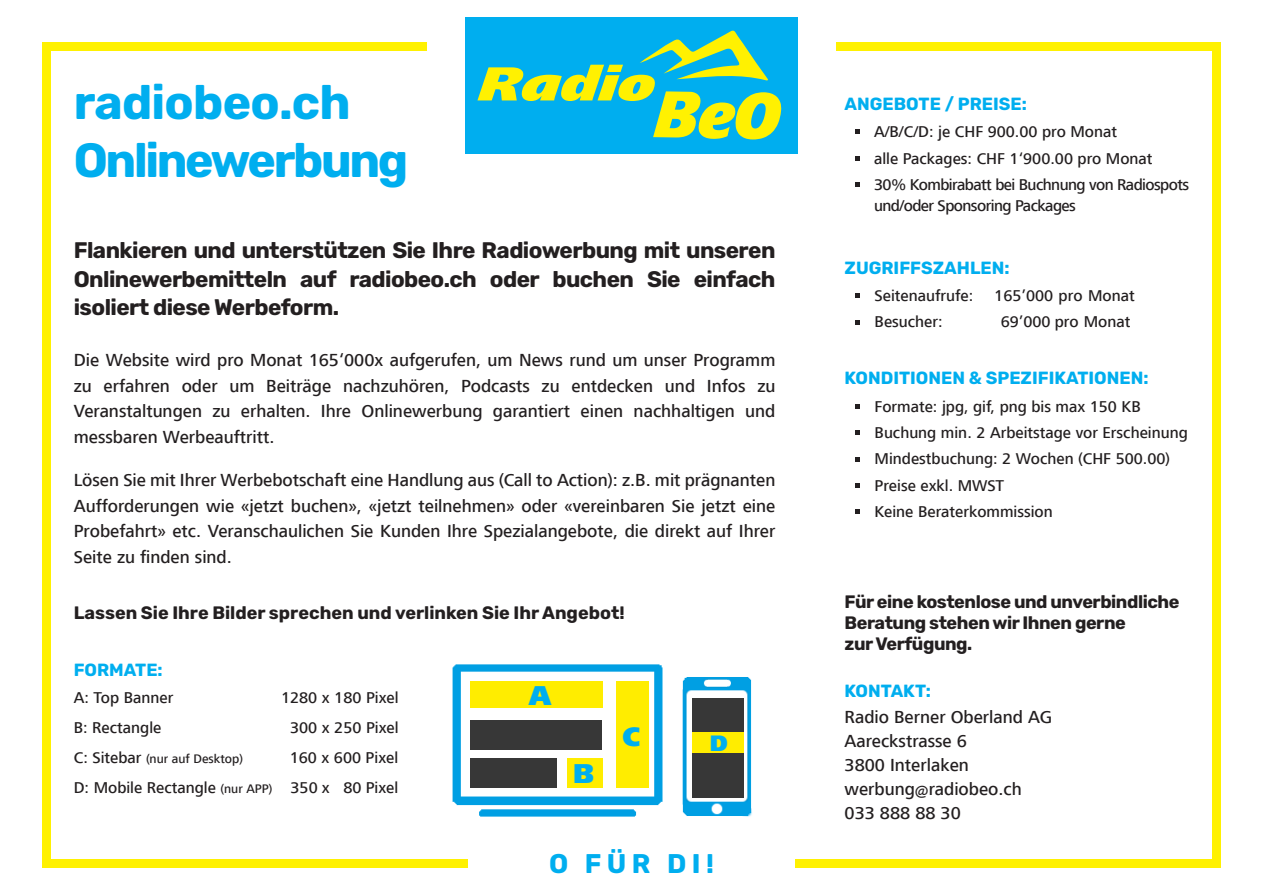
<style>
.page{position:relative;width:1263px;height:893px;background:#fff}
.page>*{position:absolute;margin:0;border:0;box-sizing:border-box;transform-origin:0 0}
.t1{font:700 48px "Rubik";letter-spacing:-.05em;color:#00aeef}
.t2{font:700 48px "Rubik";letter-spacing:-.015em;color:#00aeef}
.t3{font:900 28.05px "Frutiger Next LT";color:#00aeef}
.t4{font:700 27px "Rubik";color:#00aeef}
.t5{font:900 23.1px "Frutiger Next LT";color:#00aeef}
.t6{font:700 22.5px/28.5px "Rubik";letter-spacing:-.025em;color:#231f20;text-align:justify}
.t7{font:500 18px/25.5px "Frutiger Next LT";color:#231f20;text-align:justify}
.t8{font:700 18px/21px "Rubik";letter-spacing:-.025em;color:#231f20}
.t9{font:700 18px "Rubik";color:#231f20}
.t10{font:700 17.7px "Rubik";color:#00aeef}
.t11{font:500 16.2px "Frutiger Next LT";color:#231f20}
.t12{font:500 16.2px/21px "Frutiger Next LT";letter-spacing:-.035em;color:#231f20}
.t13{font:500 12.75px "Frutiger Next LT";color:#231f20}
.s1{font-size:16.2px}
.s2{font-size:12.75px}
</style>
<div class="page">
<div style="left:465px;top:17px;width:332px;height:136px;background:#00aeef"></div>
<svg style="left:477px;top:30px;width:304px;height:110px"></svg>
<div style="left:43px;top:43px;width:8px;height:824px;background:#fff101"></div>
<div style="left:1212px;top:43px;width:8px;height:824px;background:#fff101"></div>
<div style="left:43px;top:859px;width:425px;height:8px;background:#fff101"></div>
<div style="left:43px;top:43px;width:384px;height:8px;background:#fff101"></div>
<div style="left:836px;top:43px;width:384px;height:8px;background:#fff101"></div>
<div style="left:795px;top:859px;width:425px;height:8px;background:#fff101"></div>
<svg style="left:855px;top:156px;width:4px;height:5px"></svg>
<svg style="left:855px;top:182px;width:4px;height:4px"></svg>
<svg style="left:855px;top:129px;width:4px;height:5px"></svg>
<svg style="left:855px;top:320px;width:4px;height:4px"></svg>
<svg style="left:855px;top:294px;width:4px;height:4px"></svg>
<svg style="left:855px;top:431px;width:4px;height:4px"></svg>
<svg style="left:855px;top:457px;width:4px;height:4px"></svg>
<svg style="left:855px;top:483px;width:4px;height:5px"></svg>
<svg style="left:855px;top:510px;width:4px;height:4px"></svg>
<svg style="left:855px;top:404px;width:4px;height:5px"></svg>
<img style="left:452px;top:664px;width:211px;height:153px">
<div style="left:464px;top:674px;width:186px;height:118px;background:#fff"></div>
<div style="left:470px;top:682px;width:132px;height:26px;background:#ffed00"></div>
<div style="left:567px;top:758px;width:35px;height:30px;background:#ffed00"></div>
<div style="left:470px;top:758px;width:87px;height:30px;background:#373737"></div>
<div style="left:470px;top:720px;width:132px;height:30px;background:#373737"></div>
<div style="left:616px;top:681px;width:32px;height:107px;background:#ffed00"></div>
<img style="left:682px;top:677px;width:70px;height:140px">
<div style="left:692px;top:751px;width:52px;height:47px;background:#373737"></div>
<div style="left:692px;top:698px;width:52px;height:34px;background:#373737"></div>
<div style="left:692px;top:732px;width:52px;height:21px;background:#ffed00"></div>
<p class="t2" style="left:74px;top:76px;width:278px">radiobeo.ch</p>
<p class="t1" style="left:74px;top:133px;width:336px">Onlinewerbung</p>
<p class="t6" style="left:74px;top:237px;width:703px">Flankieren und unterstützen Sie Ihre Radiowerbung mit unseren Onlinewerbemitteln auf radiobeo.ch oder buchen Sie einfach isoliert diese Werbeform.</p>
<p class="t7" style="left:74px;top:348px;width:703px">Die Website wird pro Monat 165‘000x aufgerufen, um News rund um unser Programm zu erfahren oder um Beiträge nachzuhören, Podcasts zu entdecken und Infos zu Veranstaltungen zu erhalten. Ihre Onlinewerbung garantiert einen nachhaltigen und messbaren Werbeauftritt.</p>
<p class="t7" style="left:74px;top:468px;width:703px">Lösen Sie mit Ihrer Werbebotschaft eine Handlung aus (Call to Action): z.B. mit prägnanten Aufforderungen wie «jetzt buchen», «jetzt teilnehmen» oder «vereinbaren Sie jetzt eine Probefahrt» etc. Veranschaulichen Sie Kunden Ihre Spezialangebote, die direkt auf Ihrer Seite zu finden sind.</p>
<p class="t9" style="left:74px;top:603px;width:552px">Lassen Sie Ihre Bilder sprechen und verlinken Sie Ihr Angebot!</p>
<p class="t10" style="left:74px;top:660px;width:91px">FORMATE:</p>
<p class="t11" style="left:74px;top:688px;width:101px">A: Top Banner</p>
<p class="t11" style="left:281px;top:688px;width:119px">1280 x 180 Pixel</p>
<p class="t11" style="left:74px;top:718px;width:89px">B: Rectangle</p>
<p class="t11" style="left:290px;top:718px;width:110px">300 x 250 Pixel</p>
<p class="t13" style="left:74px;top:751px;width:171px"><span class="s1">C: Sitebar</span> (nur auf Desktop)</p>
<p class="t11" style="left:290px;top:748px;width:110px">160 x 600 Pixel</p>
<p class="t11" style="left:74px;top:778px;width:326px">D: Mobile Rectangle <span class="s2">(nur APP)</span> 350 x 80 Pixel</p>
<p class="t3" style="left:529px;top:679px;width:24px">A</p>
<p class="t3" style="left:573px;top:757px;width:22px">B</p>
<p class="t3" style="left:622px;top:720px;width:19px">C</p>
<p class="t5" style="left:710px;top:730px;width:19px">D</p>
<p class="t4" style="left:549px;top:849px;width:166px">O FÜR DI!</p>
<p class="t10" style="left:844px;top:94px;width:184px">ANGEBOTE / PREISE:</p>
<p class="t11" style="left:874px;top:123px;width:245px">A/B/C/D: je CHF 900.00 pro Monat</p>
<p class="t11" style="left:874px;top:149px;width:280px">alle Packages: CHF 1‘900.00 pro Monat</p>
<p class="t12" style="left:874px;top:174px;width:317px">30% Kombirabatt bei Buchnung von Radiospots und/oder Sponsoring Packages</p>
<p class="t10" style="left:844px;top:258px;width:167px">ZUGRIFFSZAHLEN:</p>
<p class="t11" style="left:875px;top:286px;width:100px">Seitenaufrufe:</p>
<p class="t11" style="left:994px;top:286px;width:142px">165’000 pro Monat</p>
<p class="t11" style="left:875px;top:312px;width:70px">Besucher:</p>
<p class="t11" style="left:1001px;top:312px;width:131px">69’000 pro Monat</p>
<p class="t10" style="left:844px;top:368px;width:305px">KONDITIONEN &amp; SPEZIFIKATIONEN:</p>
<p class="t11" style="left:875px;top:397px;width:268px">Formate: jpg, gif, png bis max 150 KB</p>
<p class="t11" style="left:875px;top:424px;width:315px">Buchung min. 2 Arbeitstage vor Erscheinung</p>
<p class="t11" style="left:875px;top:450px;width:297px">Mindestbuchung: 2 Wochen (CHF 500.00)</p>
<p class="t11" style="left:875px;top:476px;width:131px">Preise exkl. MWST</p>
<p class="t11" style="left:875px;top:502px;width:180px">Keine Beraterkommission</p>
<p class="t8" style="left:844px;top:592px;width:336px">Für eine kostenlose und unverbindliche<br>Beratung stehen wir Ihnen gerne</p>
<p class="t8" style="left:844px;top:634px;width:129px">zur Verfügung.</p>
<p class="t10" style="left:844px;top:681px;width:88px">KONTAKT:</p>
<p class="t7" style="left:844px;top:705px;width:209px;line-height:24px">Radio Berner Oberland AG<br>Aareckstrasse 6</p>
<p class="t7" style="left:844px;top:753px;width:126px">3800 Interlaken</p>
<p class="t7" style="left:844px;top:777px;width:179px">werbung@radiobeo.ch</p>
<p class="t7" style="left:844px;top:801px;width:118px">033 888 88 30</p>
</div>
